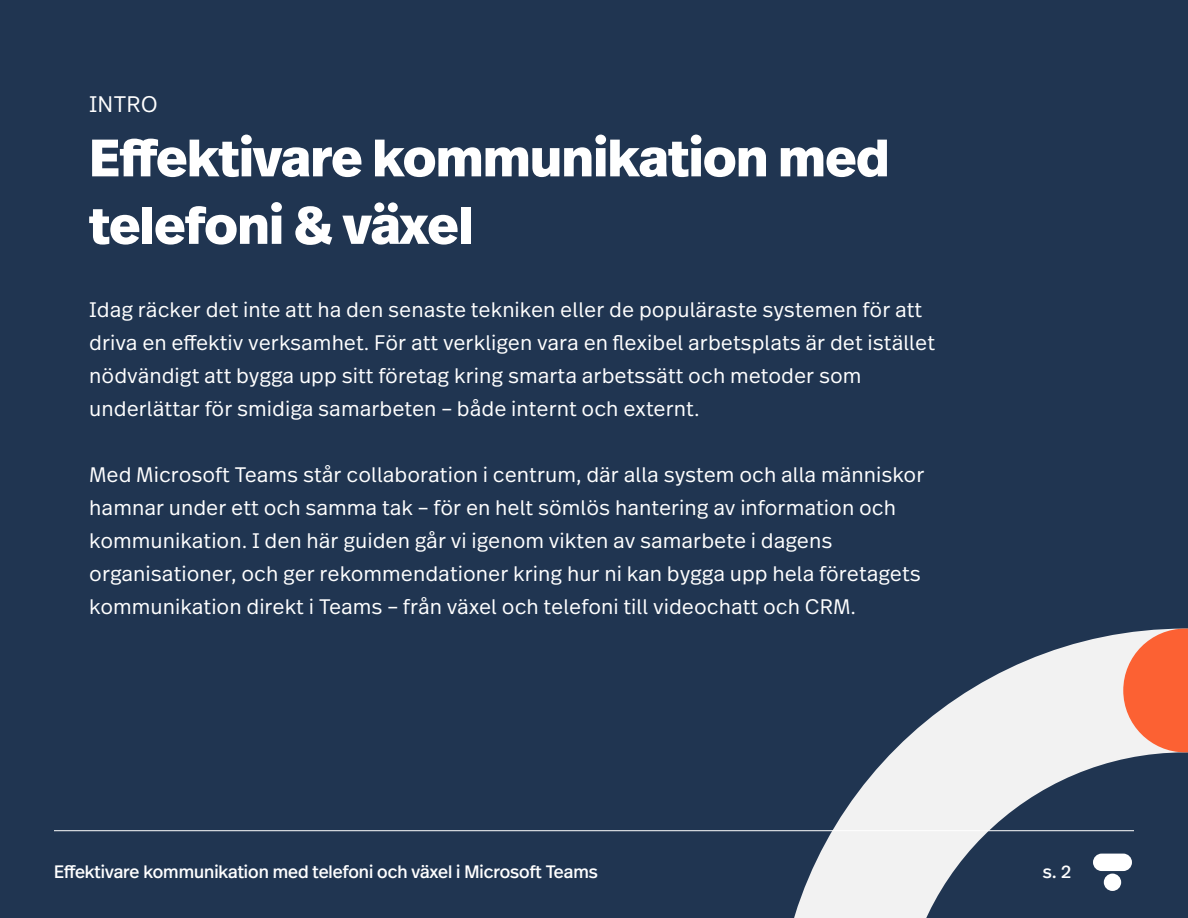
<style>
.page{position:relative;width:1188px;height:918px;background:#203551}
.page>*{position:absolute;margin:0;border:0;box-sizing:border-box;transform-origin:0 0}
.t1{font:800 52.5px "Real Head Pro";color:#fff}
.t2{font:300 22.5px "Real Text Pro";color:#fff}
.t3{font:300 21px/33px "Real Text Pro";color:#fff}
.t4{font:18px "Real Head Pro";color:#fff}
</style>
<div class="page">
<svg style="left:776px;top:633px;width:412px;height:285px"></svg>
<svg style="left:1123px;top:629px;width:65px;height:123px;background:#f77c58"></svg>
<hr style="left:54px;top:830px;width:1080px;height:1px;background:#fff">
<div style="left:1104px;top:874px;width:17px;height:17px;background:#fff;border-radius:50%"></div>
<div style="left:1093px;top:854px;width:39px;height:17px;background:#fff;border-radius:9px"></div>
<p class="t2" style="left:89px;top:89px;width:70px">INTRO</p>
<p class="t1" style="left:89px;top:119px;width:801px">Effektivare kommunikation med</p>
<p class="t1" style="left:89px;top:186px;width:385px">telefoni &amp; växel</p>
<p class="t3" style="left:89px;top:292px;width:847px">Idag räcker det inte att ha den senaste tekniken eller de populäraste systemen för att driva en effektiv verksamhet. För att verkligen vara en flexibel arbetsplats är det istället nödvändigt att bygga upp sitt företag kring smarta arbetssätt och metoder som</p>
<p class="t3" style="left:89px;top:391px;width:612px">underlättar för smidiga samarbeten – både internt och externt.</p>
<p class="t3" style="left:89px;top:457px;width:837px">Med Microsoft Teams står collaboration i centrum, där alla system och alla människor hamnar under ett och samma tak – för en helt sömlös hantering av information och kommunikation. I den här guiden går vi igenom vikten av samarbete i dagens</p>
<p class="t3" style="left:89px;top:556px;width:833px">organisationer, och ger rekommendationer kring hur ni kan bygga upp hela företagets kommunikation direkt i Teams – från växel och telefoni till videochatt och CRM.</p>
<p class="t4" style="left:54px;top:859px;width:545px">Effektivare kommunikation med telefoni och växel i Microsoft Teams</p>
<p class="t4" style="left:1043px;top:859px;width:30px">s. 2</p>
</div>
